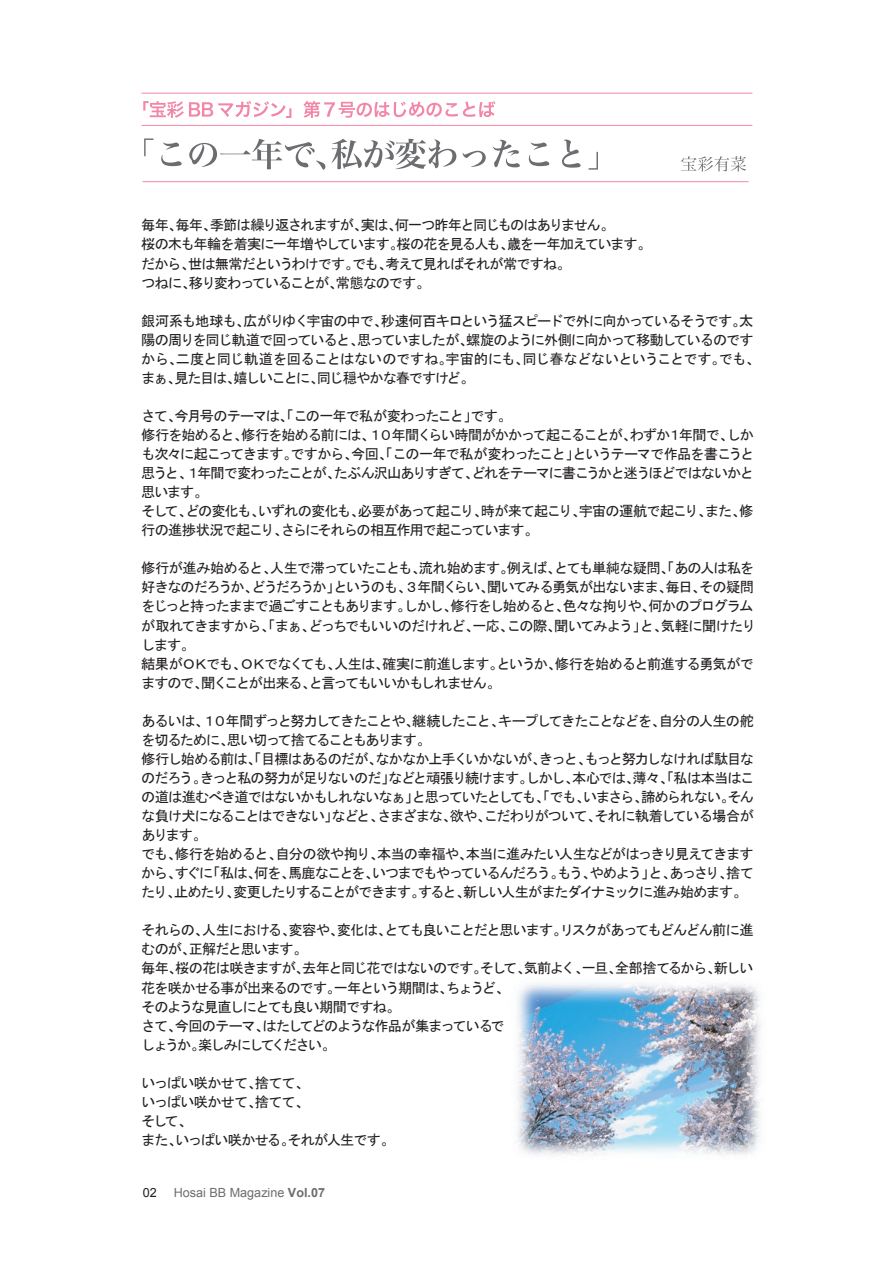
<style>
.page{position:relative;width:893px;height:1263px;background:#fff}
.page>*{position:absolute;margin:0;border:0;box-sizing:border-box;transform-origin:0 0}
.t1{font:14.25px/19px "MS Gothic";letter-spacing:-.085em;color:#231f20}
.t2{font:12.6px "Arial";color:#6c6d70}
.t3{font:12.6px "Arial";color:#231f20}
.s1{font-weight:700}
</style>
<div class="page">
<img style="left:517px;top:983px;width:244px;height:172px">
<svg style="left:681px;top:156px;width:65px;height:15px"></svg>
<svg style="left:143px;top:101px;width:148px;height:17px"></svg>
<svg style="left:303px;top:101px;width:192px;height:17px"></svg>
<svg style="left:141px;top:92px;width:612px;height:2px"></svg>
<svg style="left:141px;top:124px;width:612px;height:2px"></svg>
<svg style="left:144px;top:138px;width:9px;height:18px"></svg>
<svg style="left:161px;top:142px;width:21px;height:24px"></svg>
<svg style="left:189px;top:139px;width:136px;height:31px"></svg>
<svg style="left:331px;top:139px;width:125px;height:30px"></svg>
<svg style="left:463px;top:151px;width:23px;height:16px"></svg>
<svg style="left:493px;top:140px;width:27px;height:27px"></svg>
<svg style="left:529px;top:142px;width:20px;height:24px"></svg>
<svg style="left:562px;top:140px;width:19px;height:28px"></svg>
<svg style="left:589px;top:152px;width:9px;height:18px"></svg>
<svg style="left:142px;top:181px;width:607px;height:2px"></svg>
<p class="t1" style="left:141px;top:216px;width:512px">毎年、毎年、季節は繰り返されますが、実は、何一つ昨年と同じものはありません。<br>桜の木も年輪を着実に一年増やしています。桜の花を見る人も、歳を一年加えています。だから、世は無常だというわけです。でも、考えて見ればそれが常ですね。<br>つねに、移り変わっていることが、常態なのです。</p>
<p class="t1" style="left:141px;top:311px;width:620px">銀河系も地球も、広がりゆく宇宙の中で、秒速何百キロという猛スピードで外に向かっているそうです。太陽の周りを同じ軌道で回っていると、思っていましたが、螺旋のように外側に向かって移動しているのですから、二度と同じ軌道を回ることはないのですね。宇宙的にも、同じ春などないということです。でも、まぁ、見た目は、嬉しいことに、同じ穏やかな春ですけど。</p>
<p class="t1" style="left:141px;top:406px;width:615px">さて、今月号のテーマは、「この一年で私が変わったこと」です。<br>修行を始めると、修行を始める前には、１０年間くらい時間がかかって起こることが、わずか１年間で、しかも次々に起こってきます。ですから、今回、「この一年で私が変わったこと」というテーマで作品を書こうと思うと、１年間で変わったことが、たぶん沢山ありすぎて、どれをテーマに書こうかと迷うほどではないかと思います。<br>そして、どの変化も、いずれの変化も、必要があって起こり、時が来て起こり、宇宙の運航で起こり、また、修行の進捗状況で起こり、さらにそれらの相互作用で起こっています。</p>
<p class="t1" style="left:141px;top:559px;width:616px">修行が進み始めると、人生で滞っていたことも、流れ始めます。例えば、とても単純な疑問、「あの人は私を好きなのだろうか、どうだろうか」というのも、３年間くらい、聞いてみる勇気が出ないまま、毎日、その疑問をじっと持ったままで過ごすこともあります。しかし、修行をし始めると、色々な拘りや、何かのプログラムが取れてきますから、「まぁ、どっちでもいいのだけれど、一応、この際、聞いてみよう」と、気軽に聞けたりします。<br>結果がＯＫでも、ＯＫでなくても、人生は、確実に前進します。というか、修行を始めると前進する勇気がでますので、聞くことが出来る、と言ってもいいかもしれません。</p>
<p class="t1" style="left:141px;top:711px;width:615px">あるいは、１０年間ずっと努力してきたことや、継続したこと、キープしてきたことなどを、自分の人生の舵を切るために、思い切って捨てることもあります。<br>修行し始める前は、「目標はあるのだが、なかなか上手くいかないが、きっと、もっと努力しなければ駄目なのだろう。きっと私の努力が足りないのだ」などと頑張り続けます。しかし、本心では、薄々、「私は本当はこの道は進むべき道ではないかもしれないなぁ」と思っていたとしても、「でも、いまさら、諦められない。そんな負け犬になることはできない」などと、さまざまな、欲や、こだわりがついて、それに執着している場合があります。<br>でも、修行を始めると、自分の欲や拘り、本当の幸福や、本当に進みたい人生などがはっきり見えてきますから、すぐに「私は、何を、馬鹿なことを、いつまでもやっているんだろう。もう、やめよう」と、あっさり、捨てたり、止めたり、変更したりすることができます。すると、新しい人生がまたダイナミックに進み始めます。</p>
<p class="t1" style="left:141px;top:921px;width:614px">それらの、人生における、変容や、変化は、とても良いことだと思います。リスクがあってもどんどん前に進むのが、正解だと思います。<br>毎年、桜の花は咲きますが、去年と同じ花ではないのです。そして、気前よく、一旦、全部捨てるから、新しい花を咲かせる事が出来るのです。一年という期間は、ちょうど、<br>そのような見直しにとても良い期間ですね。<br>さて、今回のテーマ、はたしてどのような作品が集まっているで<br>しょうか。楽しみにしてください。</p>
<p class="t1" style="left:141px;top:1073px;width:255px">いっぱい咲かせて、捨てて、<br>いっぱい咲かせて、捨てて、<br>そして、<br>また、いっぱい咲かせる。それが人生です。</p>
<p class="t3" style="left:143px;top:1185px;width:16px">02</p>
<p class="t2" style="left:174px;top:1185px;width:153px">Hosai BB Magazine <span class="s1">Vol.07</span></p>
</div>
